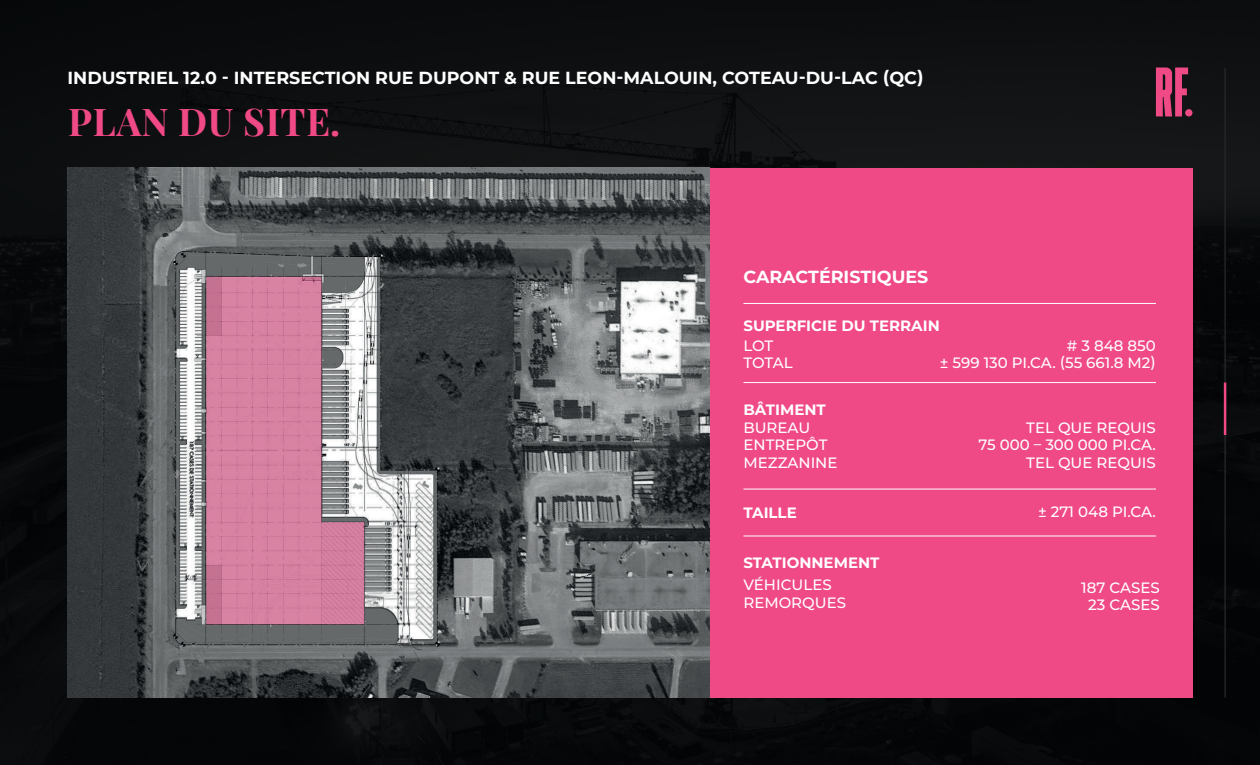
<style>
.page{position:relative;width:1260px;height:765px;background:#fff}
.page>*{position:absolute;margin:0;border:0;box-sizing:border-box;transform-origin:0 0}
.t1{font:37.5px "Playfair Display";letter-spacing:.02em;color:#ef4986}
.t2{font:700 17.5px "Montserrat";color:#fff}
.t3{font:500 15px/17.5px "Montserrat";color:#fff}
.t4{font:700 15px "Montserrat";color:#fff}
</style>
<div class="page">
<img style="left:0;top:0;width:1260px;height:765px">
<svg style="left:1156px;top:68px;width:32px;height:48px;background:#ae3964"></svg>
<div style="left:1185px;top:109px;width:8px;height:7px;background:#ef4986;border-radius:50%"></div>
<div style="left:710px;top:168px;width:483px;height:529px;background:#ef4986"></div>
<hr style="left:743px;top:303px;width:413px;height:1px;background:#fff">
<hr style="left:743px;top:382px;width:413px;height:1px;background:#fff">
<hr style="left:743px;top:489px;width:413px;height:1px;background:#fff">
<hr style="left:743px;top:536px;width:413px;height:1px;background:#fff">
<img style="left:68px;top:168px;width:642px;height:530px">
<hr style="left:1224px;top:67px;width:2px;height:315px;background:#29292c">
<hr style="left:1224px;top:382px;width:2px;height:53px;background:#ef4986">
<hr style="left:1224px;top:435px;width:2px;height:262px;background:#29292c">
<p class="t2" style="left:68px;top:69px;width:858px">INDUSTRIEL 12.0 - INTERSECTION RUE DUPONT &amp; RUE LEON-MALOUIN, COTEAU-DU-LAC (QC)</p>
<h1 class="t1" style="left:68px;top:100px;width:273px">PLAN DU SITE.</h1>
<p class="t2" style="left:743px;top:267px;width:186px">CARACTÉRISTIQUES</p>
<p class="t4" style="left:743px;top:318px;width:198px">SUPERFICIE DU TERRAIN</p>
<p class="t3" style="left:743px;top:337px;width:51px">LOT<br>TOTAL</p>
<p class="t4" style="left:743px;top:401px;width:84px">BÂTIMENT</p>
<p class="t3" style="left:940px;top:337px;width:218px;text-align:right"># 3 848 850<br>± 599 130 PI.CA. (55 661.8 M2)</p>
<p class="t3" style="left:743px;top:419px;width:96px">BUREAU<br>ENTREPÔT<br>MEZZANINE</p>
<p class="t3" style="left:978px;top:419px;width:179px;text-align:right">TEL QUE REQUIS<br>75 000 – 300 000 PI.CA.<br>TEL QUE REQUIS</p>
<p class="t4" style="left:743px;top:505px;width:55px">TAILLE</p>
<p class="t4" style="left:743px;top:555px;width:138px">STATIONNEMENT</p>
<p class="t3" style="left:743px;top:576px;width:104px">VÉHICULES<br>REMORQUES</p>
<p class="t3" style="left:1038px;top:504px;width:119px">± 271 048 PI.CA.</p>
<p class="t3" style="left:1081px;top:579px;width:80px;line-height:16.8px;text-align:center">187 CASES<br>23 CASES</p>
</div>
